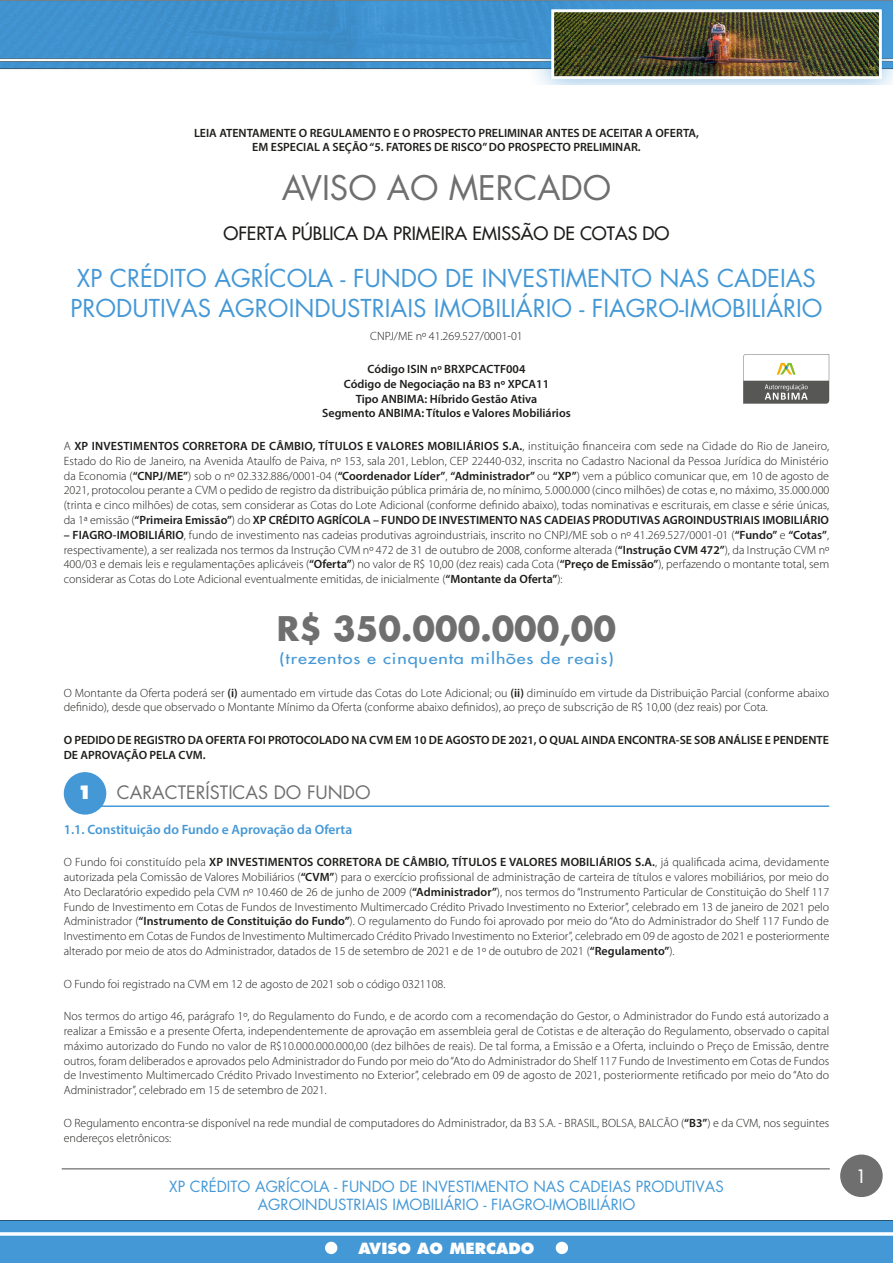
<style>
.page{position:relative;width:893px;height:1263px;background:#fff}
.page>*{position:absolute;margin:0;border:0;box-sizing:border-box;transform-origin:0 0}
.t1{font:700 33px "Futura PRO";color:#706f6f}
.t2{font:33px "Futura PRO";color:#706f6f}
.t3{font:24px/29.1px "Futura PRO";color:#4498d6}
.t4{font:500 18px "Futura PRO";color:#1d1d1b}
.t5{font:18px "Futura PRO";color:#706f6f}
.t6{font:500 18px "Futura PRO";color:#fff}
.t7{font:800 18px "Futura PRO";color:#fff}
.t8{font:15px/18px "Futura PRO";color:#4498d6;text-align:center}
.t9{font:500 15px "Futura PRO";letter-spacing:.05em;color:#4498d6;scale:1.2 1}
.t10{font:800 15px "Futura PRO";color:#fff}
.t11{font:600 13.5px "Myriad Pro";color:#4498d6}
.t12{font:300 12px/14.7px "Myriad Pro";color:#1d1d1b;text-align:justify}
.t13{font:600 12px/14.7px "Myriad Pro";color:#1d1d1b;text-align:center}
.s1{font-weight:600}
</style>
<div class="page">
<img style="left:0;top:0;width:893px;height:85px">
<img style="left:0;top:1220px;width:893px;height:43px">
<hr style="left:62px;top:1168px;width:768px;height:1px;background:#878787">
<div style="left:325px;top:1242px;width:12px;height:12px;background:#fff;border-radius:50%"></div>
<div style="left:556px;top:1242px;width:12px;height:12px;background:#fff;border-radius:50%"></div>
<div style="left:840px;top:1154px;width:43px;height:43px;background:#706f6f;border-radius:50%"></div>
<svg style="left:743px;top:354px;width:86px;height:50px"></svg>
<svg style="left:64px;top:772px;width:765px;height:43px"></svg>
<p class="t13" style="left:194px;top:125px;width:506px">LEIA ATENTAMENTE O REGULAMENTO E O PROSPECTO PRELIMINAR ANTES DE ACEITAR A OFERTA,<br>EM ESPECIAL A SEÇÃO “5. FATORES DE RISCO” DO PROSPECTO PRELIMINAR.</p>
<h1 class="t2" style="left:282px;top:167px;width:331px">AVISO AO MERCADO</h1>
<h3 class="t4" style="left:224px;top:222px;width:447px">OFERTA PÚBLICA DA PRIMEIRA EMISSÃO DE COTAS DO</h3>
<h2 class="t3" style="left:70px;top:264px;width:754px">XP CRÉDITO AGRÍCOLA - FUNDO DE INVESTIMENTO NAS CADEIAS<br>PRODUTIVAS AGROINDUSTRIAIS IMOBILIÁRIO - FIAGRO-IMOBILIÁRIO</h2>
<p class="t12" style="left:370px;top:329px;width:154px">CNPJ/ME nº 41.269.527/0001-01</p>
<p class="t13" style="left:322px;top:361px;width:250px">Código ISIN nº BRXPCACTF004<br>Código de Negociação na B3 nº XPCA11<br>Tipo ANBIMA: Híbrido Gestão Ativa<br>Segmento ANBIMA: Títulos e Valores Mobiliários</p>
<p class="t12" style="left:64px;top:439px;width:767px">A <span class="s1">XP INVESTIMENTOS CORRETORA DE CÂMBIO, TÍTULOS E VALORES MOBILIÁRIOS S.A.</span>, instituição financeira com sede na Cidade do Rio de Janeiro, Estado do Rio de Janeiro, na Avenida Ataulfo de Paiva, nº 153, sala 201, Leblon, CEP 22440-032, inscrita no Cadastro Nacional da Pessoa Jurídica do Ministério da Economia (<span class="s1">“CNPJ/ME”</span>) sob o nº 02.332.886/0001-04 (<span class="s1">“Coordenador Líder”</span>, <span class="s1">“Administrador”</span> ou <span class="s1">“XP”</span>) vem a público comunicar que, em 10 de agosto de 2021, protocolou perante a CVM o pedido de registro da distribuição pública primária de, no mínimo, 5.000.000 (cinco milhões) de cotas e, no máximo, 35.000.000 (trinta e cinco milhões) de cotas, sem considerar as Cotas do Lote Adicional (conforme definido abaixo), todas nominativas e escriturais, em classe e série únicas, da 1ª emissão (<span class="s1">“Primeira Emissão”</span>) do <span class="s1">XP CRÉDITO AGRÍCOLA – FUNDO DE INVESTIMENTO NAS CADEIAS PRODUTIVAS AGROINDUSTRIAIS IMOBILIÁRIO</span></p>
<p class="t12" style="left:64px;top:528px;width:767px"><span class="s1">– FIAGRO-IMOBILIÁRIO</span>, fundo de investimento nas cadeias produtivas agroindustriais, inscrito no CNPJ/ME sob o nº 41.269.527/0001-01 (<span class="s1">“Fundo”</span> e <span class="s1">“Cotas”</span>, respectivamente), a ser realizada nos termos da Instrução CVM nº 472 de 31 de outubro de 2008, conforme alterada (<span class="s1">“Instrução CVM 472”</span>), da Instrução CVM nº 400/03 e demais leis e regulamentações aplicáveis (<span class="s1">“Oferta”</span>) no valor de R$ 10,00 (dez reais) cada Cota (<span class="s1">“Preço de Emissão”</span>), perfazendo o montante total, sem considerar as Cotas do Lote Adicional eventualmente emitidas, de inicialmente (<span class="s1">“Montante da Oferta”</span>):</p>
<h1 class="t1" style="left:277px;top:607px;width:341px">R$ 350.000.000,00</h1>
<p class="t9" style="left:279px;top:649px;width:280px">(trezentos e cinquenta milhões de reais)</p>
<p class="t12" style="left:64px;top:685px;width:767px">O Montante da Oferta poderá ser <span class="s1">(i)</span> aumentado em virtude das Cotas do Lote Adicional; ou <span class="s1">(ii)</span> diminuído em virtude da Distribuição Parcial (conforme abaixo definido), desde que observado o Montante Mínimo da Oferta (conforme abaixo definidos), ao preço de subscrição de R$ 10,00 (dez reais) por Cota.</p>
<p class="t13" style="left:64px;top:732px;width:767px;text-align:left">O PEDIDO DE REGISTRO DA OFERTA FOI PROTOCOLADO NA CVM EM 10 DE AGOSTO DE 2021, O QUAL AINDA ENCONTRA-SE SOB ANÁLISE E PENDENTE<br>DE APROVAÇÃO PELA CVM.</p>
<h3 class="t7" style="left:78px;top:781px;width:16px">1</h3>
<h3 class="t5" style="left:117px;top:781px;width:255px">CARACTERÍSTICAS DO FUNDO</h3>
<p class="t11" style="left:64px;top:820px;width:290px">1.1. Constituição do Fundo e Aprovação da Oferta</p>
<p class="t12" style="left:64px;top:855px;width:767px">O Fundo foi constituído pela <span class="s1">XP INVESTIMENTOS CORRETORA DE CÂMBIO, TÍTULOS E VALORES MOBILIÁRIOS S.A.</span>, já qualificada acima, devidamente autorizada pela Comissão de Valores Mobiliários (<span class="s1">“CVM”</span>) para o exercício profissional de administração de carteira de títulos e valores mobiliários, por meio do Ato Declaratório expedido pela CVM nº 10.460 de 26 de junho de 2009 (<span class="s1">“Administrador”</span>), nos termos do “Instrumento Particular de Constituição do Shelf 117<br>Fundo de Investimento em Cotas de Fundos de Investimento Multimercado Crédito Privado Investimento no Exterior”, celebrado em 13 de janeiro de 2021 pelo Administrador (<span class="s1">“Instrumento de Constituição do Fundo”</span>). O regulamento do Fundo foi aprovado por meio do “Ato do Administrador do Shelf 117 Fundo de Investimento em Cotas de Fundos de Investimento Multimercado Crédito Privado Investimento no Exterior”, celebrado em 09 de agosto de 2021 e posteriormente alterado por meio de atos do Administrador, datados de 15 de setembro de 2021 e de 1º de outubro de 2021 (<span class="s1">“Regulamento”</span>).</p>
<p class="t12" style="left:64px;top:976px;width:383px">O Fundo foi registrado na CVM em 12 de agosto de 2021 sob o código 0321108.</p>
<p class="t12" style="left:64px;top:1009px;width:767px">Nos termos do artigo 46, parágrafo 1º, do Regulamento do Fundo, e de acordo com a recomendação do Gestor, o Administrador do Fundo está autorizado a realizar a Emissão e a presente Oferta, independentemente de aprovação em assembleia geral de Cotistas e de alteração do Regulamento, observado o capital máximo autorizado do Fundo no valor de R$10.000.000.000,00 (dez bilhões de reais). De tal forma, a Emissão e a Oferta, incluindo o Preço de Emissão, dentre outros, foram deliberados e aprovados pelo Administrador do Fundo por meio do “Ato do Administrador do Shelf 117 Fundo de Investimento em Cotas de Fundos de Investimento Multimercado Crédito Privado Investimento no Exterior”, celebrado em 09 de agosto de 2021, posteriormente retificado por meio do “Ato do Administrador”, celebrado em 15 de setembro de 2021.</p>
<p class="t12" style="left:64px;top:1116px;width:767px">O Regulamento encontra-se disponível na rede mundial de computadores do Administrador, da B3 S.A. - BRASIL, BOLSA, BALCÃO (<span class="s1">“B3”</span>) e da CVM, nos seguintes endereços eletrônicos:</p>
<p class="t8" style="left:169px;top:1177px;width:556px">XP CRÉDITO AGRÍCOLA - FUNDO DE INVESTIMENTO NAS CADEIAS PRODUTIVAS<br>AGROINDUSTRIAIS IMOBILIÁRIO - FIAGRO-IMOBILIÁRIO</p>
<p class="t10" style="left:359px;top:1239px;width:177px">AVISO AO MERCADO</p>
<h3 class="t6" style="left:856px;top:1165px;width:12px">1</h3>
</div>
